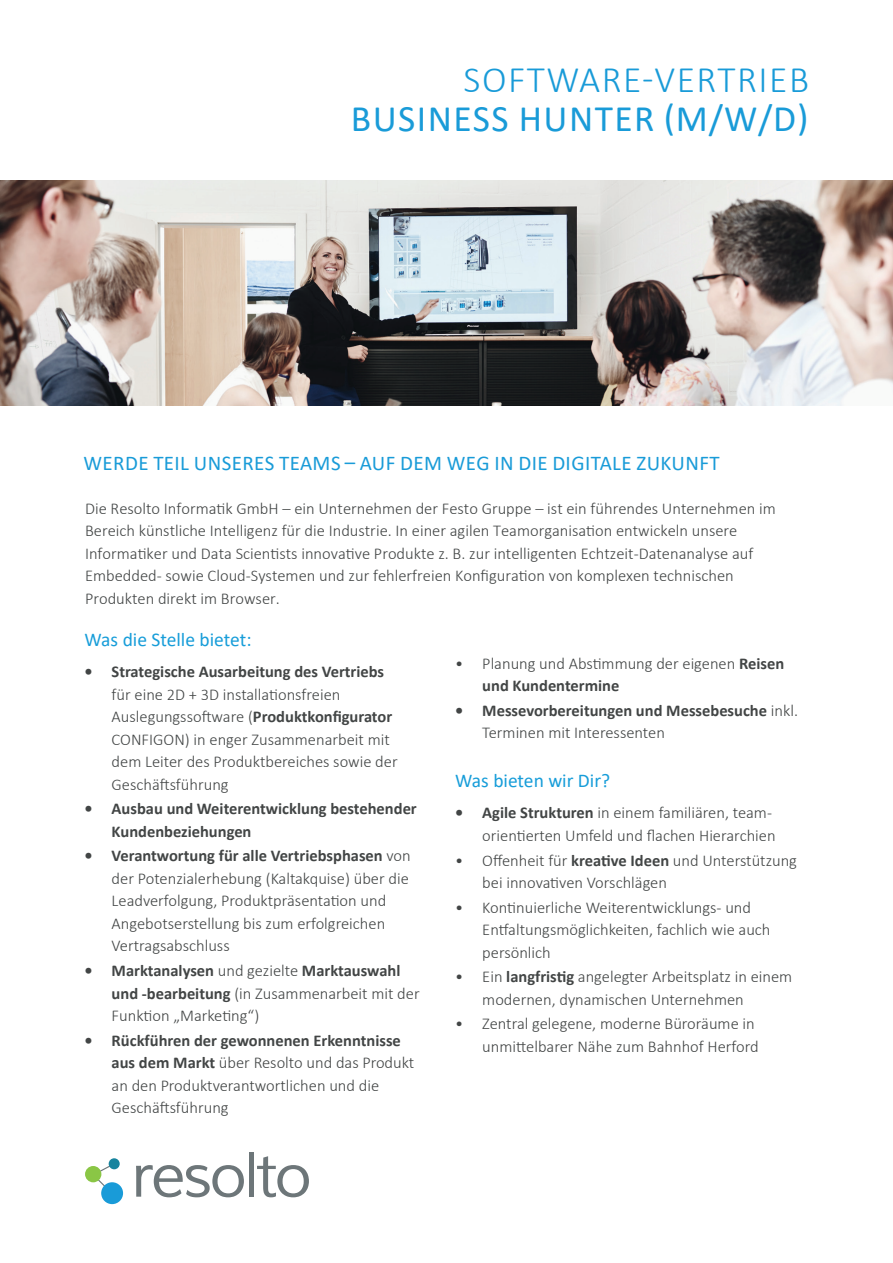
<style>
.page{position:relative;width:893px;height:1263px;background:#fff}
.page>*{position:absolute;margin:0;border:0;box-sizing:border-box;transform-origin:0 0}
.t1{font:37.5px "Calibri";letter-spacing:.04em;color:#199bd8}
.t2{font:300 37.5px "Calibri";letter-spacing:.04em;color:#199bd8}
.t3{font:21px "Calibri";letter-spacing:.02em;color:#199bd8}
.t4{font:19.5px "Calibri";color:#179dd9}
.t5{font:300 16.5px/22.5px "Calibri";color:#424545}
.t6{font:700 16.5px/22.5px "Calibri";color:#424545}
.s1{font-weight:700}
.s2{font-weight:300}
</style>
<div class="page">
<img style="left:0;top:180px;width:892px;height:226px">
<svg style="left:91px;top:1162px;width:25px;height:28px"></svg>
<div style="left:101px;top:1182px;width:22px;height:22px;background:#199bd8;border-radius:50%"></div>
<div style="left:85px;top:1166px;width:16px;height:16px;background:#8ac645;border-radius:50%"></div>
<div style="left:109px;top:1158px;width:11px;height:11px;background:#18849e;border-radius:50%"></div>
<svg style="left:136px;top:1165px;width:108px;height:32px"></svg>
<div style="left:249px;top:1152px;width:5px;height:45px;background:#6d7679"></div>
<svg style="left:257px;top:1156px;width:52px;height:41px"></svg>
<h1 class="t2" style="left:464px;top:56px;width:347px">SOFTWARE-VERTRIEB</h1>
<h1 class="t1" style="left:351px;top:93px;width:459px">BUSINESS HUNTER (M/W/D)</h1>
<p class="t3" style="left:84px;top:449px;width:638px">WERDE TEIL UNSERES TEAMS – AUF DEM WEG IN DIE DIGITALE ZUKUNFT</p>
<p class="t5" style="left:85px;top:497px;width:692px">Die Resolto Informatik GmbH – ein Unternehmen der Festo Gruppe – ist ein führendes Unternehmen im Bereich künstliche Intelligenz für die Industrie. In einer agilen Teamorganisation entwickeln unsere Informatiker und Data Scientists innovative Produkte z. B. zur intelligenten Echtzeit-Datenanalyse auf Embedded- sowie Cloud-Systemen und zur fehlerfreien Konfiguration von komplexen technischen Produkten direkt im Browser.</p>
<p class="t4" style="left:85px;top:626px;width:168px">Was die Stelle bietet:</p>
<p class="t6" style="left:85px;top:660px;width:301px">• Strategische Ausarbeitung des Vertriebs</p>
<p class="t5" style="left:112px;top:683px;width:288px">für eine 2D + 3D installationsfreien Auslegungssoftware (<span class="s1">Produktkonfigurator </span>CONFIGON) in enger Zusammenarbeit mit dem Leiter des Produktbereiches sowie der Geschäftsführung</p>
<p class="t6" style="left:112px;top:797px;width:307px;text-indent:-27px">• Ausbau und Weiterentwicklung bestehender<br>Kundenbeziehungen</p>
<p class="t5" style="left:112px;top:844px;width:301px;text-indent:-27px"><span class="s1">• Verantwortung für alle Vertriebsphasen</span> von der Potenzialerhebung (Kaltakquise) über die Leadverfolgung, Produktpräsentation und Angebotserstellung bis zum erfolgreichen Vertragsabschluss</p>
<p class="t5" style="left:112px;top:959px;width:310px;text-indent:-27px"><span class="s1">• Marktanalysen</span> und gezielte <span class="s1">Marktauswahl und -bearbeitung</span> (in Zusammenarbeit mit der<br>Funktion „Marketing“)</p>
<p class="t5" style="left:112px;top:1029px;width:304px;text-indent:-27px"><span class="s1">• Rückführen der gewonnenen Erkenntnisse aus dem Markt</span> über Resolto und das Produkt an den Produktverantwortlichen und die Geschäftsführung</p>
<p class="t5" style="left:482px;top:652px;width:303px;text-indent:-27px">• Planung und Abstimmung der eigenen <span class="s1">Reisen und Kundentermine</span></p>
<p class="t6" style="left:482px;top:699px;width:317px;text-indent:-27px">• Messevorbereitungen und Messebesuche <span class="s2">inkl.<br>Terminen mit Interessenten</span></p>
<p class="t4" style="left:455px;top:767px;width:156px">Was bieten wir Dir?</p>
<p class="t5" style="left:455px;top:801px;width:322px;text-align:right"><span class="s1">• Agile Strukturen</span> in einem familiären, team&shy;orientierten Umfeld und flachen Hierarchien</p>
<p class="t5" style="left:482px;top:849px;width:316px;text-indent:-27px">• Offenheit für <span class="s1">kreative Ideen</span> und Unterstützung bei innovativen Vorschlägen</p>
<p class="t5" style="left:482px;top:896px;width:290px;text-indent:-27px">• Kontinuierliche Weiterentwicklungs- und<br>Entfaltungsmöglichkeiten, fachlich wie auch persönlich</p>
<p class="t5" style="left:482px;top:965px;width:311px;text-indent:-27px">• Ein <span class="s1">langfristig</span> angelegter Arbeitsplatz in einem modernen, dynamischen Unternehmen</p>
<p class="t5" style="left:455px;top:1012px;width:305px;text-align:right">• Zentral gelegene, moderne Büroräume in unmittelbarer Nähe zum Bahnhof Herford</p>
</div>
